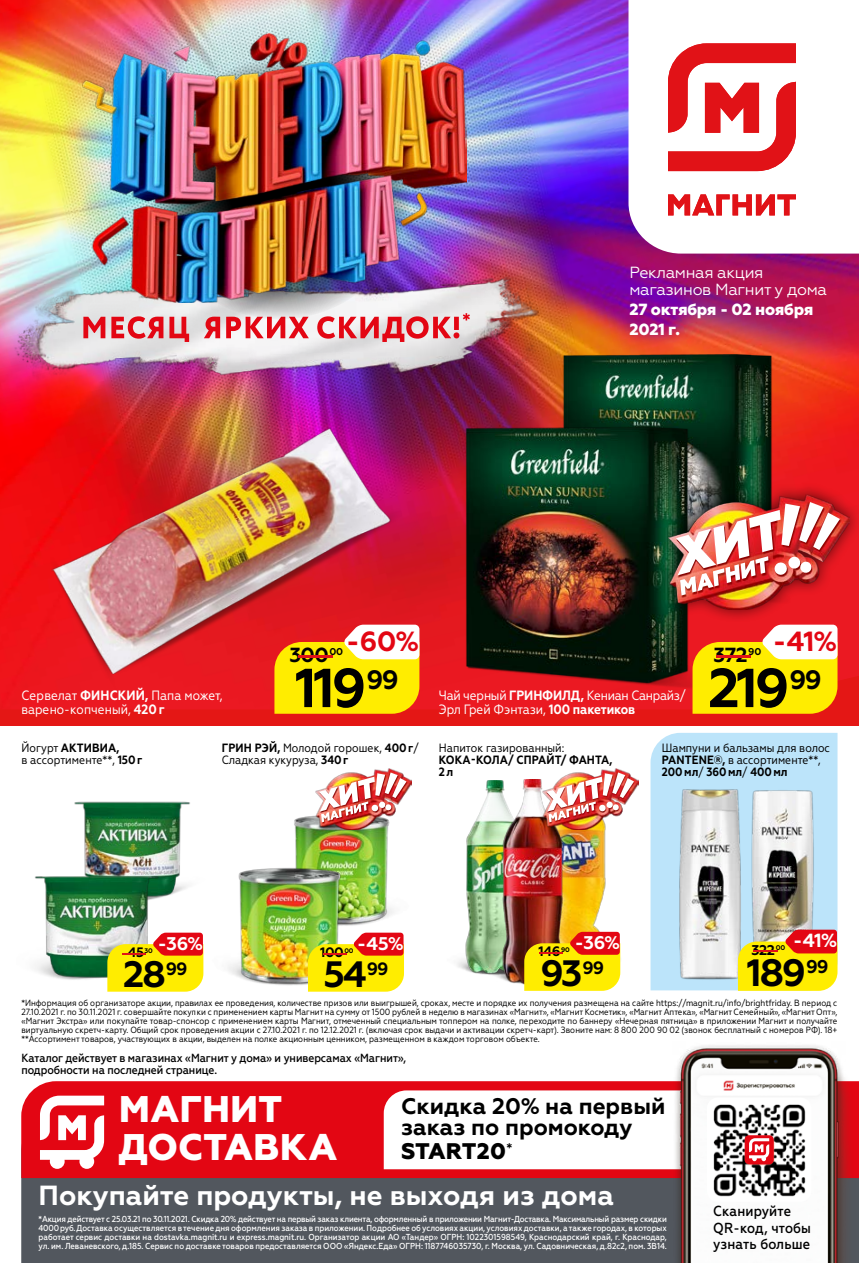
<style>
.page{position:relative;width:859px;height:1263px;background:#fff}
.page>*{position:absolute;margin:0;border:0;box-sizing:border-box;transform-origin:0 0}
.t1{font:700 54.75px "Geometria";letter-spacing:-.06em;color:#000}
.t2{font:700 37.95px "Geometria";color:#000}
.t3{font:800 37.05px/38px "Geometria";color:#fff}
.t4{font:700 36.6px "Geometria";color:#000}
.t5{font:700 27.75px "Geometria";color:#e30613}
.t6{font:700 27.6px "Geometria";color:#fff}
.t7{font:700 22.5px/21.3px "Geometria";color:#000}
.t8{font:800 22.5px "Geometria";color:#000}
.t9{font:700 20.4px "Geometria";letter-spacing:-.03em;color:#000}
.t10{font:700 19.05px "Geometria";color:#fff}
.t11{font:700 18.3px "Geometria";color:#fff}
.t12{font:16.2px/16.6px "Geometria";letter-spacing:-.02em;color:#fff}
.t13{font:800 16.2px/20px "Geometria";letter-spacing:-.02em;color:#fff}
.t14{font:500 14.55px/16.6px "Geometria Narrow";letter-spacing:.01em;color:#000}
.t15{font:700 14.1px "Geometria";color:#000}
.t16{font:700 13.65px "Geometria";letter-spacing:-.03em;color:#000}
.t17{font:13.5px/13.5px "Geometria Narrow";letter-spacing:-.01em;color:#fff}
.t18{font:12px/12px "Geometria Narrow";color:#000}
.t19{font:700 12px/12px "Geometria Narrow";letter-spacing:.01em;color:#000}
.t20{font:500 11.85px/11.6px "Geometria Narrow";letter-spacing:-.005em;color:#000}
.t21{font:700 9.9px "Geometria";color:#000}
.t22{font:9px/9px "Geometria Narrow";color:#000;text-align:justify}
.t23{font:500 8.7px/9px "Geometria Narrow";color:#fff;text-align:justify}
.s1{font-weight:700}
.s2{color:#e11217}
.s3{font-size:20.4px;color:#e11217}
</style>
<div class="page">
<img style="left:0;top:0;width:859px;height:709px">
<svg style="left:628px;top:0;width:231px;height:254px"></svg>
<svg style="left:668px;top:194px;width:128px;height:21px"></svg>
<svg style="left:668px;top:43px;width:128px;height:128px"></svg>
<img style="left:10px;top:239px;width:542px;height:186px">
<svg style="left:83px;top:313px;width:387px;height:29px"></svg>
<svg style="left:149px;top:58px;width:261px;height:261px"></svg>
<img style="left:83px;top:33px;width:384px;height:269px">
<div style="left:21px;top:1178px;width:838px;height:85px;background:#52575e"></div>
<div style="left:21px;top:1081px;width:838px;height:97px;background:#e30613"></div>
<svg style="left:384px;top:1090px;width:287px;height:79px"></svg>
<svg style="left:40px;top:1096px;width:64px;height:73px"></svg>
<div style="left:671px;top:1060px;width:186px;height:203px;background:#684233;opacity:.55"></div>
<img style="left:672px;top:1045px;width:174px;height:218px">
<img style="left:707px;top:1097px;width:104px;height:105px">
<div style="left:745px;top:1135px;width:28px;height:29px;background:#e30613;border-radius:4px"></div>
<svg style="left:749px;top:1138px;width:20px;height:23px"></svg>
<div style="left:650px;top:733px;width:187px;height:257px;background:#bce4fa"></div>
<img style="left:651px;top:785px;width:74px;height:197px">
<img style="left:668px;top:963px;width:67px;height:22px">
<img style="left:725px;top:785px;width:113px;height:198px">
<img style="left:74px;top:801px;width:116px;height:97px">
<img style="left:35px;top:861px;width:126px;height:119px">
<img style="left:617px;top:931px;width:4px;height:44px">
<img style="left:576px;top:830px;width:41px;height:102px">
<img style="left:462px;top:780px;width:37px;height:194px">
<img style="left:477px;top:939px;width:22px;height:39px">
<img style="left:499px;top:779px;width:77px;height:206px">
<img style="left:543px;top:768px;width:96px;height:62px">
<img style="left:546px;top:772px;width:88px;height:50px">
<img style="left:294px;top:815px;width:100px;height:107px">
<img style="left:198px;top:921px;width:176px;height:56px">
<img style="left:230px;top:866px;width:119px;height:119px">
<img style="left:534px;top:337px;width:268px;height:145px">
<img style="left:467px;top:693px;width:225px;height:21px">
<img style="left:438px;top:412px;width:280px;height:281px">
<div style="left:657px;top:482px;width:202px;height:141px;background:#000;opacity:.66"></div>
<img style="left:669px;top:494px;width:180px;height:115px">
<img style="left:676px;top:502px;width:164px;height:93px">
<img style="left:29px;top:442px;width:405px;height:284px">
<img style="left:30px;top:698px;width:107px;height:5px">
<img style="left:8px;top:408px;width:413px;height:290px">
<svg style="left:274px;top:625px;width:145px;height:89px"></svg>
<svg style="left:692px;top:625px;width:145px;height:89px"></svg>
<svg style="left:738px;top:930px;width:99px;height:61px;background:#f2be1d"></svg>
<svg style="left:107px;top:933px;width:96px;height:59px;background:#f5c120"></svg>
<img style="left:315px;top:768px;width:96px;height:62px">
<img style="left:319px;top:772px;width:87px;height:50px">
<svg style="left:524px;top:932px;width:96px;height:59px;background:#eeb00a"></svg>
<svg style="left:308px;top:933px;width:96px;height:59px;background:#f2c117"></svg>
<h3 class="t12" style="left:629px;top:264px;width:199px">Рекламная акция магазинов Магнит у дома</h3>
<h3 class="t13" style="left:629px;top:300px;width:186px">27 октября - 02 ноября<br>2021 г.</h3>
<h3 class="t17" style="left:21px;top:689px;width:203px">Сервелат <span class="s1">ФИНСКИЙ,</span> Папа может, варено-копченый, <span class="s1">420г</span></h3>
<h3 class="t5" style="left:346px;top:624px;width:75px">-60%</h3>
<h3 class="t9" style="left:287px;top:643px;width:58px"><span class="s2">-</span>300<sup>00</sup></h3>
<h1 class="t1" style="left:295px;top:655px;width:105px">119<sup>99</sup></h1>
<h3 class="t17" style="left:439px;top:689px;width:248px">Чай черный <span class="s1">ГРИНФИЛД,</span> Кениан Санрайз/<br>Эрл Грей Фэнтази, <span class="s1">100 пакетиков</span></h3>
<h3 class="t5" style="left:773px;top:624px;width:66px">-41%</h3>
<h3 class="t9" style="left:714px;top:643px;width:35px">372</h3>
<p class="t21" style="left:705px;top:646px;width:58px"><span class="s3">-</span>90</p>
<h1 class="t1" style="left:708px;top:655px;width:115px">219<sup>99</sup></h1>
<h3 class="t18" style="left:222px;top:741px;width:199px"><span class="s1">ГРИН РЭЙ,</span> Молодой горошек, <span class="s1">400г</span>/<br>Сладкая кукуруза, <span class="s1">340г</span></h3>
<h3 class="t18" style="left:21px;top:742px;width:123px">Йогурт <span class="s1">АКТИВИА,<br></span>в ассортименте**, <span class="s1">150г</span></h3>
<h3 class="t18" style="left:439px;top:742px;width:127px">Напиток газированный:</h3>
<h3 class="t19" style="left:439px;top:754px;width:175px">КОКА-КОЛА/ СПРАЙТ/ ФАНТА,<br>2л</h3>
<h3 class="t18" style="left:662px;top:742px;width:170px">Шампуни и бальзамы для волос<br><span class="s1">PANTENE®,</span> в ассортименте**,<br><span class="s1">200мл</span>/ <span class="s1">360мл</span>/ <span class="s1">400мл</span></h3>
<h3 class="t11" style="left:158px;top:932px;width:47px">-36%</h3>
<h3 class="t4" style="left:123px;top:953px;width:66px">28<sup>99</sup></h3>
<h3 class="t16" style="left:115px;top:944px;width:39px"><span class="s2">-</span>45<sup>30</sup></h3>
<h3 class="t11" style="left:357px;top:932px;width:48px">-45%</h3>
<h3 class="t4" style="left:323px;top:953px;width:66px">54<sup>99</sup></h3>
<h3 class="t16" style="left:316px;top:944px;width:39px"><span class="s2">-</span>100<sup>00</sup></h3>
<h3 class="t11" style="left:575px;top:932px;width:47px">-36%</h3>
<h3 class="t4" style="left:540px;top:952px;width:65px">93<sup>99</sup></h3>
<h3 class="t16" style="left:532px;top:943px;width:39px"><span class="s2">-</span>146<sup>90</sup></h3>
<h3 class="t10" style="left:793px;top:929px;width:46px">-41%</h3>
<h2 class="t2" style="left:747px;top:950px;width:83px">189<sup>99</sup></h2>
<h3 class="t15" style="left:746px;top:942px;width:41px"><span class="s2">-</span>322<sup>00</sup></h3>
<p class="t22" style="left:21px;top:998px;width:817px">*Информация об организаторе акции, правилах ее проведения, количестве призов или выигрышей, сроках, месте и порядке их получения размещена на сайте https://magnit.ru/info/brightfriday. В период с 27.10.2021 г. по 30.11.2021 г. совершайте покупки с применением карты Магнит на сумму от 1500 рублей в неделю в магазинах «Магнит», «Магнит Косметик», «Магнит Аптека», «Магнит Семейный», «Магнит Опт», «Магнит Экстра» или покупайте товар-спонсор с применением карты Магнит, отмеченный специальным топпером на полке, переходите по баннеру «Нечерная пятница» в приложении Магнит и получайте виртуальную скретч-карту. Общий срок проведения акции с 27.10.2021 г. по 12.12.2021 г. (включая срок выдачи и активации скретч-карт). Звоните нам: 8 800 200 90 02 (звонок бесплатный с номеров РФ). 18+</p>
<p class="t22" style="left:21px;top:1034px;width:520px">**Ассортимент товаров, участвующих в акции, выделен на полке акционным ценником, размещенном в каждом торговом объекте.</p>
<h3 class="t20" style="left:21px;top:1052px;width:386px">Каталог действует в магазинах «Магнит у дома» и универсамах «Магнит», подробности на последней странице.</h3>
<h3 class="t3" style="left:119px;top:1091px;width:220px">МАГНИТ<br>ДОСТАВКА</h3>
<h3 class="t7" style="left:401px;top:1095px;width:266px">Скидка 20% на первый заказ по промокоду</h3>
<h3 class="t8" style="left:401px;top:1138px;width:113px">START20<sup>*</sup></h3>
<h3 class="t6" style="left:39px;top:1179px;width:577px">Покупайте продукты, не выходя из дома</h3>
<p class="t23" style="left:39px;top:1215px;width:630px">*Акция действует с 25.03.21 по 30.11.2021. Скидка 20% действует на первый заказ клиента, оформленный в приложении Магнит-Доставка. Максимальный размер скидки 4000 руб. Доставка осуществляется в течение дня оформления заказа в приложении. Подробнее об условиях акции, условиях доставки, а также городах, в которых работает сервис доставки на dostavka.magnit.ru и express.magnit.ru. Организатор акции АО «Тандер» ОГРН: 1022301598549, Краснодарский край, г. Краснодар, ул. им. Леваневского, д.185. Сервис по доставке товаров предоставляется ООО «Яндекс.Еда» ОГРН: 1187746035730, г. Москва, ул. Садовническая, д.82с2, пом. 3В14.</p>
<h3 class="t14" style="left:713px;top:1203px;width:99px">Сканируйте<br>QR-код, чтобы узнать больше</h3>
</div>
